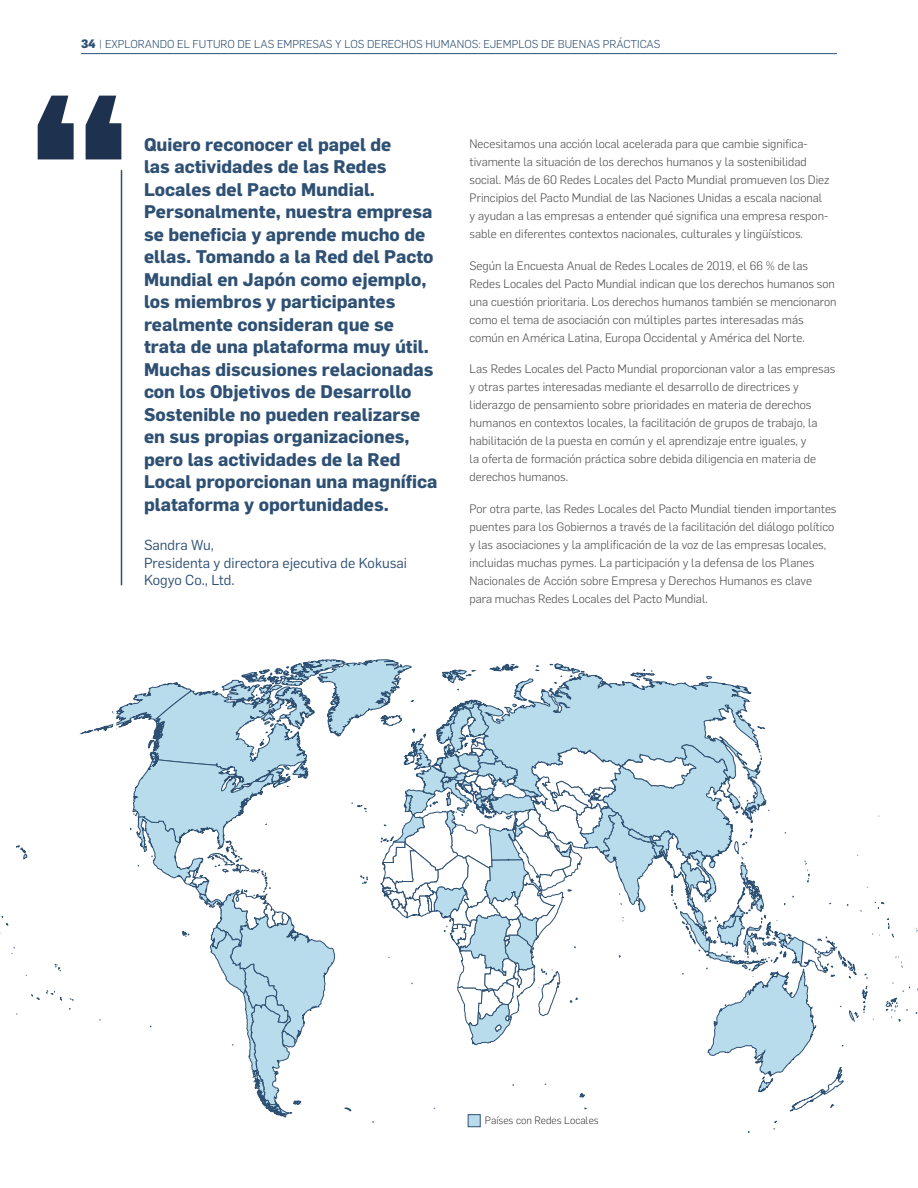
<style>
.page{position:relative;width:918px;height:1188px;background:#fff}
.page>*{position:absolute;margin:0;border:0;box-sizing:border-box;transform-origin:0 0}
.t1{font:700 213px "Flama";color:#1e3250}
.t2{font:700 18px/22.5px "Flama";color:#2e5073}
.t3{font:14.25px/17.1px "Flama";color:#2e5073}
.t4{font:300 12px/18px "Flama";color:#4d4d4f}
.t5{font:300 11.25px "Flama";color:#2e5073}
.t6{font:300 10.5px "Flama";color:#414042}
.s1{font-weight:800;font-size:12px}
</style>
<div class="page">
<hr style="left:81px;top:53px;width:756px;height:1px;background:#2e5073">
<svg style="left:32px;top:964px;width:41px;height:45px"></svg>
<svg style="left:16px;top:703px;width:114px;height:156px"></svg>
<svg style="left:130px;top:659px;width:780px;height:474px"></svg>
<hr style="left:113px;top:634px;width:3px;height:402px;background:#fff">
<hr style="left:121px;top:170px;width:1px;height:415px;background:#2e5073">
<p class="t5" style="left:81px;top:36px;width:581px"><span class="s1">34</span> | EXPLORANDO EL FUTURO DE LAS EMPRESAS Y LOS DERECHOS HUMANOS: EJEMPLOS DE BUENAS PRÁCTICAS</p>
<h1 class="t1" style="left:24px;top:44px;width:112px">“</h1>
<p class="t2" style="left:144px;top:133px;width:295px">Quiero reconocer el papel de<br>las actividades de las Redes<br>Locales del Pacto Mundial.<br>Personalmente, nuestra empresa se beneficia y aprende mucho de ellas. Tomando a la Red del Pacto<br>Mundial en Japón como ejemplo, los miembros y participantes realmente consideran que se trata de una plataforma muy útil.<br>Muchas discusiones relacionadas con los Objetivos de Desarrollo<br>Sostenible no pueden realizarse en sus propias organizaciones, pero las actividades de la Red<br>Local proporcionan una magnífica plataforma y oportunidades.</p>
<p class="t3" style="left:144px;top:536px;width:265px">Sandra Wu,<br>Presidenta y directora ejecutiva de Kokusai<br>Kogyo Co., Ltd.</p>
<p class="t4" style="left:470px;top:134px;width:362px">Necesitamos una acción local acelerada para que cambie significa&shy;tivamente la situación de los derechos humanos y la sostenibilidad social. Más de 60 Redes Locales del Pacto Mundial promueven los Diez Principios del Pacto Mundial de las Naciones Unidas a escala nacional y ayudan a las empresas a entender qué significa una empresa respon&shy;sable en diferentes contextos nacionales, culturales y lingüísticos.</p>
<p class="t4" style="left:470px;top:256px;width:369px">Según la Encuesta Anual de Redes Locales de 2019, el 66 % de las Redes Locales del Pacto Mundial indican que los derechos humanos son una cuestión prioritaria. Los derechos humanos también se mencionaron como el tema de asociación con múltiples partes interesadas más común en América Latina, Europa Occidental y América del Norte.</p>
<p class="t4" style="left:470px;top:359px;width:367px">Las Redes Locales del Pacto Mundial proporcionan valor a las empresas y otras partes interesadas mediante el desarrollo de directrices y liderazgo de pensamiento sobre prioridades en materia de derechos humanos en contextos locales, la facilitación de grupos de trabajo, la habilitación de la puesta en común y el aprendizaje entre iguales, y<br>la oferta de formación práctica sobre debida diligencia en materia de derechos humanos.</p>
<p class="t4" style="left:470px;top:499px;width:369px">Por otra parte, las Redes Locales del Pacto Mundial tienden importantes puentes para los Gobiernos a través de la facilitación del diálogo político y las asociaciones y la amplificación de la voz de las empresas locales, incluidas muchas pymes. La participación y la defensa de los Planes Nacionales de Acción sobre Empresa y Derechos Humanos es clave para muchas Redes Locales del Pacto Mundial.</p>
<p class="t6" style="left:485px;top:1113px;width:115px">Países con Redes Locales</p>
</div>
